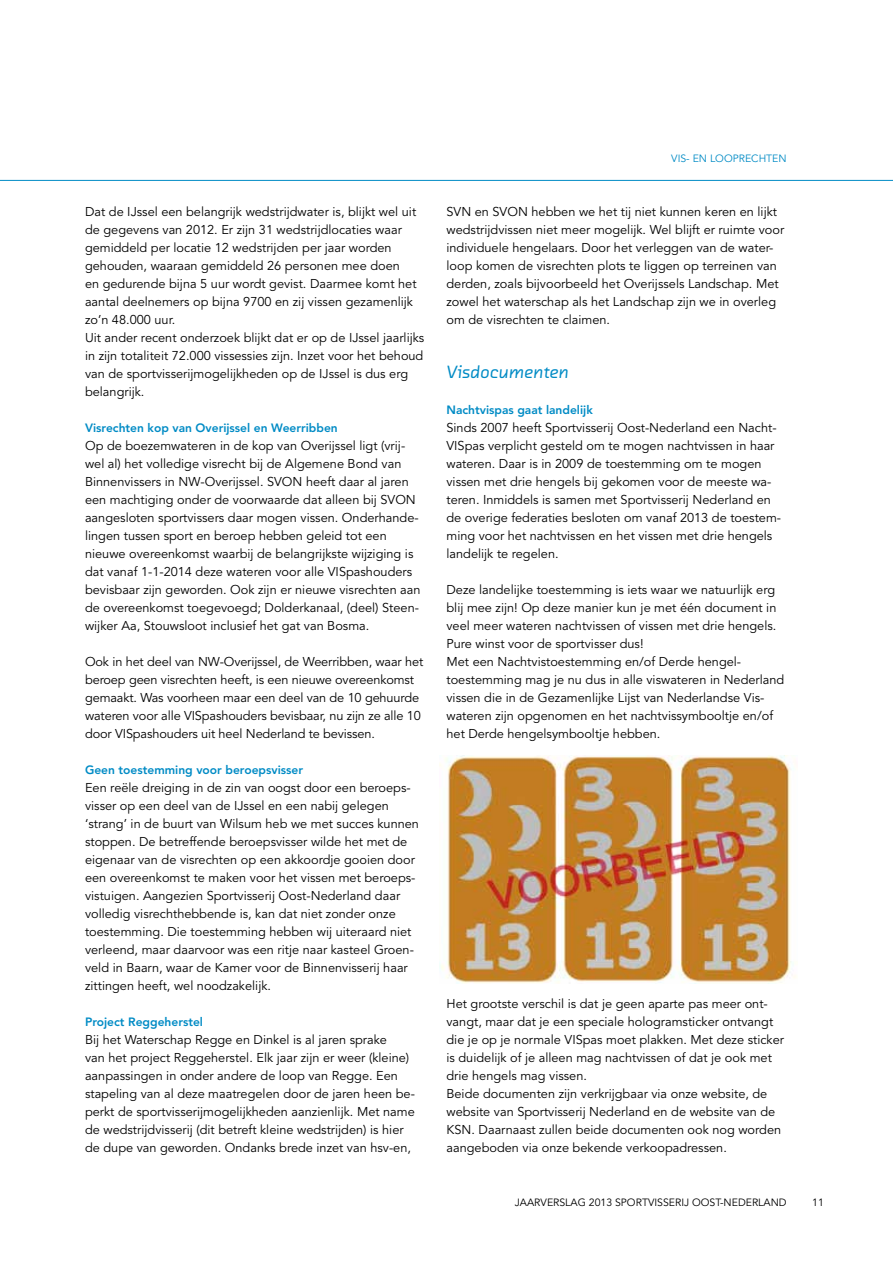
<style>
.page{position:relative;width:893px;height:1263px;background:#fff}
.page>*{position:absolute;margin:0;border:0;box-sizing:border-box;transform-origin:0 0}
.t1{font:18px "Chambers Sans OT Med Ita";letter-spacing:-.005em;color:#008bc5}
.t2{font:12.75px/18px "Avenir";color:#000}
.t3{font:800 12px "Avenir";color:#008bc5}
.t4{font:10.5px "Avenir";color:#000}
.t5{font:10.5px "Avenir";color:#008bc5}
</style>
<div class="page">
<hr style="left:0;top:180px;width:893px;height:1px;background:#008bc5">
<img style="left:439px;top:755px;width:357px;height:228px">
<p class="t2" style="left:85px;top:203px;width:341px">Dat de IJssel een belangrijk wedstrijdwater is, blijkt wel uit de gegevens van 2012. Er zijn 31 wedstrijdlocaties waar gemiddeld per locatie 12 wedstrijden per jaar worden gehouden, waaraan gemiddeld 26 personen mee doen<br>en gedurende bijna 5 uur wordt gevist. Daarmee komt het aantal deelnemers op bijna 9700 en zij vissen gezamenlijk zo’n 48.000 uur.<br>Uit ander recent onderzoek blijkt dat er op de IJssel jaarlijks in zijn totaliteit 72.000 vissessies zijn. Inzet voor het behoud van de sportvisserijmogelijkheden op de IJssel is dus erg belangrijk.</p>
<p class="t3" style="left:85px;top:421px;width:254px">Visrechten kop van Overijssel en Weerribben</p>
<p class="t2" style="left:85px;top:437px;width:337px">Op de boezemwateren in de kop van Overijssel ligt (vrij&shy;wel al) het volledige visrecht bij de Algemene Bond van Binnenvissers in NW-Overijssel. SVON heeft daar al jaren een machtiging onder de voorwaarde dat alleen bij SVON aangesloten sportvissers daar mogen vissen. Onderhande&shy;lingen tussen sport en beroep hebben geleid tot een nieuwe overeenkomst waarbij de belangrijkste wijziging is dat vanaf 1-1-2014 deze wateren voor alle VISpashouders bevisbaar zijn geworden. Ook zijn er nieuwe visrechten aan de overeenkomst toegevoegd; Dolderkanaal, (deel) Steen&shy;wijker Aa, Stouwsloot inclusief het gat van Bosma.</p>
<p class="t2" style="left:85px;top:653px;width:340px">Ook in het deel van NW-Overijssel, de Weerribben, waar het beroep geen visrechten heeft, is een nieuwe overeenkomst gemaakt. Was voorheen maar een deel van de 10 gehuurde wateren voor alle VISpashouders bevisbaar, nu zijn ze alle 10 door VISpashouders uit heel Nederland te bevissen.</p>
<p class="t3" style="left:85px;top:763px;width:219px">Geen toestemming voor beroepsvisser</p>
<p class="t2" style="left:85px;top:779px;width:335px">Een reële dreiging in de zin van oogst door een beroeps&shy;visser op een deel van de IJssel en een nabij gelegen ‘strang’ in de buurt van Wilsum heb we met succes kunnen stoppen. De betreffende beroepsvisser wilde het met de eigenaar van de visrechten op een akkoordje gooien door een overeenkomst te maken voor het vissen met beroeps&shy;vistuigen. Aangezien Sportvisserij Oost-Nederland daar volledig visrechthebbende is, kan dat niet zonder onze toestemming. Die toestemming hebben wij uiteraard niet verleend, maar daarvoor was een ritje naar kasteel Groen&shy;veld in Baarn, waar de Kamer voor de Binnenvisserij haar zittingen heeft, wel noodzakelijk.</p>
<p class="t3" style="left:85px;top:1015px;width:120px">Project Reggeherstel</p>
<p class="t2" style="left:85px;top:1031px;width:331px">Bij het Waterschap Regge en Dinkel is al jaren sprake<br>van het project Reggeherstel. Elk jaar zijn er weer (kleine) aanpassingen in onder andere de loop van Regge. Een stapeling van al deze maatregelen door de jaren heen be&shy;perkt de sportvisserijmogelijkheden aanzienlijk. Met name de wedstrijdvisserij (dit betreft kleine wedstrijden) is hier de dupe van geworden. Ondanks brede inzet van hsv-en,</p>
<p class="t5" style="left:671px;top:152px;width:117px">VIS- EN LOOPRECHTEN</p>
<p class="t2" style="left:446px;top:203px;width:339px">SVN en SVON hebben we het tij niet kunnen keren en lijkt wedstrijdvissen niet meer mogelijk. Wel blijft er ruimte voor individuele hengelaars. Door het verleggen van de water&shy;loop komen de visrechten plots te liggen op terreinen van derden, zoals bijvoorbeeld het Overijssels Landschap. Met zowel het waterschap als het Landschap zijn we in overleg om de visrechten te claimen.</p>
<h1 class="t1" style="left:446px;top:361px;width:124px">Visdocumenten</h1>
<p class="t3" style="left:446px;top:403px;width:148px">Nachtvispas gaat landelijk</p>
<p class="t2" style="left:446px;top:419px;width:336px">Sinds 2007 heeft Sportvisserij Oost-Nederland een Nacht-VISpas verplicht gesteld om te mogen nachtvissen in haar wateren. Daar is in 2009 de toestemming om te mogen vissen met drie hengels bij gekomen voor de meeste wa&shy;teren. Inmiddels is samen met Sportvisserij Nederland en de overige federaties besloten om vanaf 2013 de toestem&shy;ming voor het nachtvissen en het vissen met drie hengels landelijk te regelen.</p>
<p class="t2" style="left:446px;top:581px;width:339px">Deze landelijke toestemming is iets waar we natuurlijk erg blij mee zijn! Op deze manier kun je met één document in veel meer wateren nachtvissen of vissen met drie hengels.<br>Pure winst voor de sportvisser dus!<br>Met een Nachtvistoestemming en/of Derde hengel&shy;toestemming mag je nu dus in alle viswateren in Nederland vissen die in de Gezamenlijke Lijst van Nederlandse Vis&shy;wateren zijn opgenomen en het nachtvissymbooltje en/of het Derde hengelsymbooltje hebben.</p>
<p class="t2" style="left:446px;top:995px;width:339px">Het grootste verschil is dat je geen aparte pas meer ont&shy;vangt, maar dat je een speciale hologramsticker ontvangt die je op je normale VISpas moet plakken. Met deze sticker is duidelijk of je alleen mag nachtvissen of dat je ook met drie hengels mag vissen.<br>Beide documenten zijn verkrijgbaar via onze website, de website van Sportvisserij Nederland en de website van de KSN. Daarnaast zullen beide documenten ook nog worden aangeboden via onze bekende verkoopadressen.</p>
<p class="t4" style="left:515px;top:1196px;width:273px">JAARVERSLAG 2013 SPORTVISSERIJ OOST-NEDERLAND</p>
<p class="t4" style="left:812px;top:1196px;width:13px">11</p>
</div>
